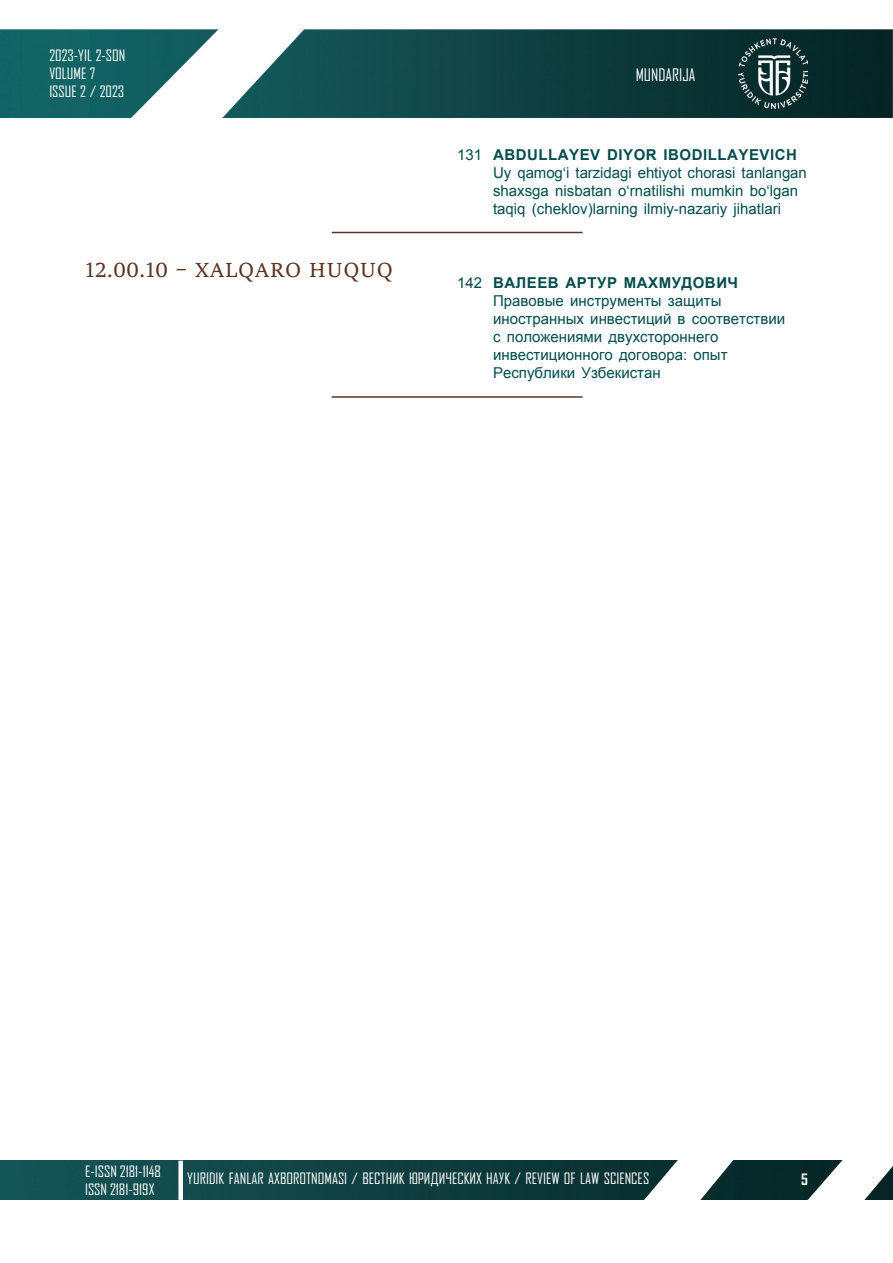
<style>
.page{position:relative;width:893px;height:1263px;background:#fff}
.page>*{position:absolute;margin:0;border:0;box-sizing:border-box;transform-origin:0 0}
.t1{font:22.5px "Sitka Text";letter-spacing:.045em;color:#5a3524}
.t2{font:16.5px "Agency FB";color:#fff}
.t3{font:15px/18px "Arial";color:#044d4c}
.t4{font:15px/18px "Agency FB Cyrillic";color:#fff}
.t5{font:15px/18px "Agency FB";color:#fff}
.t6{font:700 15px "Agency FB";color:#fff}
.s1{font-weight:700}
</style>
<div class="page">
<img style="left:0;top:29px;width:893px;height:89px">
<img style="left:738px;top:39px;width:70px;height:69px">
<img style="left:0;top:1161px;width:893px;height:39px">
<div style="left:178px;top:1161px;width:5px;height:39px;background:#fff"></div>
<hr style="left:332px;top:232px;width:251px;height:1px;background:#5a3525">
<hr style="left:332px;top:396px;width:250px;height:2px;background:#5a3525">
<p class="t5" style="left:49px;top:46px;width:78px">2023-YIL 2-SON<br>VOLUME 7<br>ISSUE 2 / 2023</p>
<h1 class="t1" style="left:85px;top:254px;width:309px">12.00.10 – XALQARO HUQUQ</h1>
<p class="t2" style="left:636px;top:65px;width:61px">MUNDARIJA</p>
<p class="t3" style="left:493px;top:145px;width:315px;text-indent:-36px">131 <span class="s1">ABDULLAYEV DIYOR IBODILLAYEVICH </span>Uy qamogʻi tarzidagi ehtiyot chorasi tanlangan shaxsga nisbatan oʻrnatilishi mumkin boʻlgan taqiq (cheklov)larning ilmiy-nazariy jihatlari</p>
<p class="t3" style="left:493px;top:274px;width:294px;text-indent:-36px">142 <span class="s1">ВАЛЕЕВ АРТУР МАХМУДОВИЧ<br></span>Правовые инструменты защиты иностранных инвестиций в соответствии с положениями двухстороннего инвестиционного договора: опыт<br>Республики Узбекистан</p>
<p class="t4" style="left:85px;top:1162px;width:77px">E-ISSN 2181-1148<br>ISSN 2181-919Х</p>
<p class="t4" style="left:187px;top:1169px;width:463px">YURIDIK FANLAR AXBOROTNOMASI / ВЕСТНИК ЮРИДИЧЕСКИХ НАУК / REVIEW OF LAW SCIENCES</p>
<p class="t6" style="left:801px;top:1170px;width:8px">5</p>
</div>
